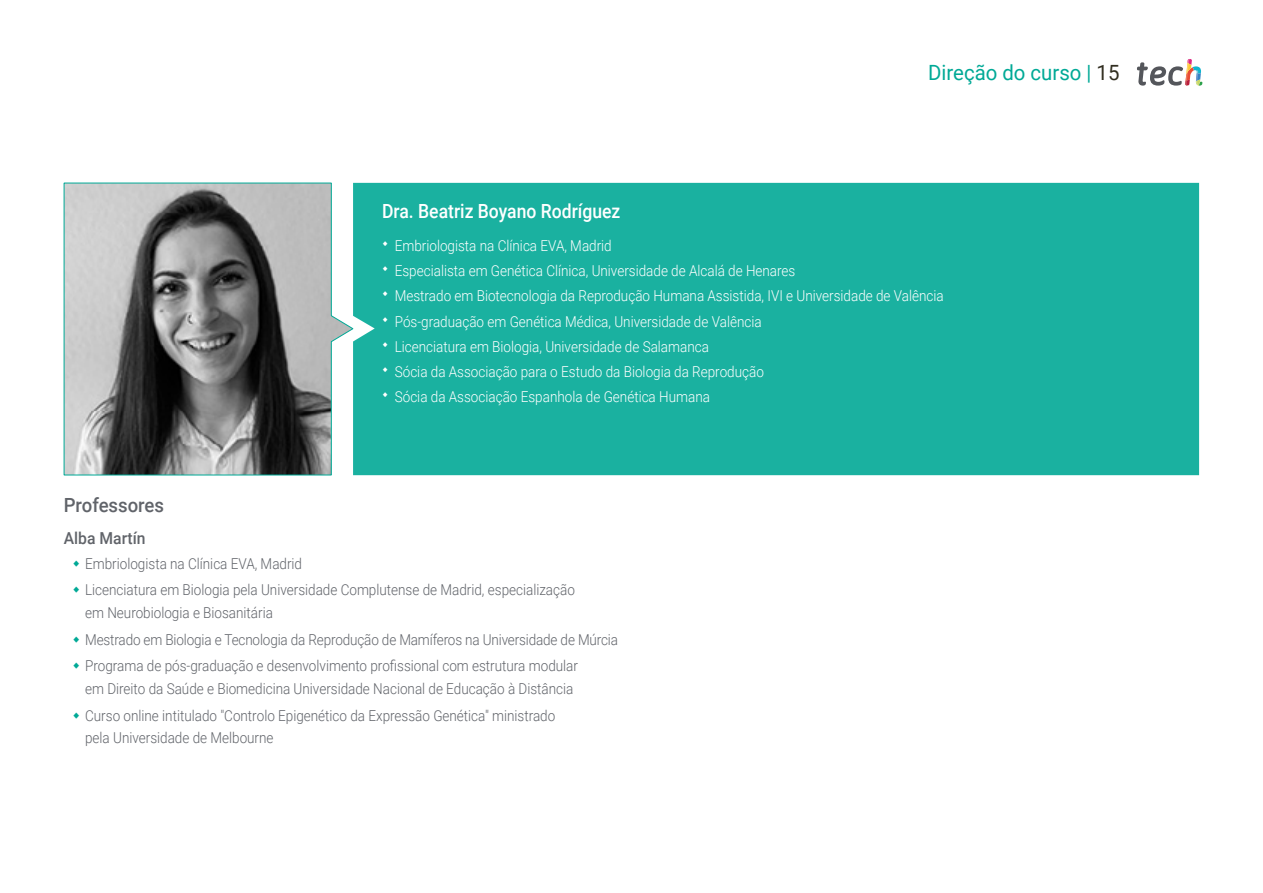
<style>
.page{position:relative;width:1263px;height:893px;background:#fff}
.page>*{position:absolute;margin:0;border:0;box-sizing:border-box;transform-origin:0 0}
.t1{font:21px "Roboto";color:#00a996}
.t2{font:500 19.5px "Roboto";color:#fff;scale:.9 1}
.t3{font:500 19.5px "Roboto";color:#61646a;scale:.95 1}
.t4{font:500 16.5px "Roboto";color:#61646a;scale:.95 1}
.t5{font:300 15px/26.7px "Roboto";color:#61646a;scale:.9 1}
.t6{font:300 15px/25.2px "Roboto";color:#fff;scale:.9 1}
.s1{color:#312e20}
</style>
<div class="page">
<div style="left:354px;top:183px;width:845px;height:292px;background:#1ab1a0"></div>
<svg style="left:64px;top:183px;width:290px;height:292px;background:#8a8c8c"></svg>
<svg style="left:1137px;top:59px;width:65px;height:27px"></svg>
<svg style="left:383px;top:241px;width:4px;height:5px"></svg>
<svg style="left:383px;top:266px;width:4px;height:5px"></svg>
<svg style="left:383px;top:291px;width:4px;height:6px"></svg>
<svg style="left:383px;top:317px;width:4px;height:5px"></svg>
<svg style="left:383px;top:342px;width:4px;height:5px"></svg>
<svg style="left:383px;top:367px;width:4px;height:5px"></svg>
<svg style="left:383px;top:393px;width:4px;height:5px"></svg>
<h1 class="t1" style="left:928px;top:57px;width:193px">Direção do curso | <span class="s1">15</span></h1>
<h2 class="t2" style="left:382px;top:198px;width:266px">Dra. Beatriz Boyano Rodríguez</h2>
<p class="t6" style="left:395px;top:232px;width:611px">Embriologista na Clínica EVA, Madrid<br>Especialista em Genética Clínica, Universidade de Alcalá de Henares<br>Mestrado em Biotecnologia da Reprodução Humana Assistida, IVI e Universidade de Valência Pós-graduação em Genética Médica, Universidade de Valência<br>Licenciatura em Biologia, Universidade de Salamanca<br>Sócia da Associação para o Estudo da Biologia da Reprodução<br>Sócia da Associação Espanhola de Genética Humana</p>
<h2 class="t3" style="left:64px;top:492px;width:107px">Professores</h2>
<p class="t4" style="left:64px;top:526px;width:88px">Alba Martín</p>
<p class="t5" style="left:85px;top:549px;width:546px">Embriologista na Clínica EVA, Madrid<br>Licenciatura em Biologia pela Universidade Complutense de Madrid, especialização</p>
<p class="t5" style="left:85px;top:599px;width:594px">em Neurobiologia e Biosanitária<br>Mestrado em Biologia e Tecnologia da Reprodução de Mamíferos na Universidade de Múrcia<br>Programa de pós-graduação e desenvolvimento profissional com estrutura modular</p>
<p class="t5" style="left:85px;top:674px;width:544px">em Direito da Saúde e Biomedicina Universidade Nacional de Educação à Distância<br>Curso online intitulado "Controlo Epigenético da Expressão Genética" ministrado</p>
<p class="t5" style="left:85px;top:724px;width:211px">pela Universidade de Melbourne</p>
</div>
